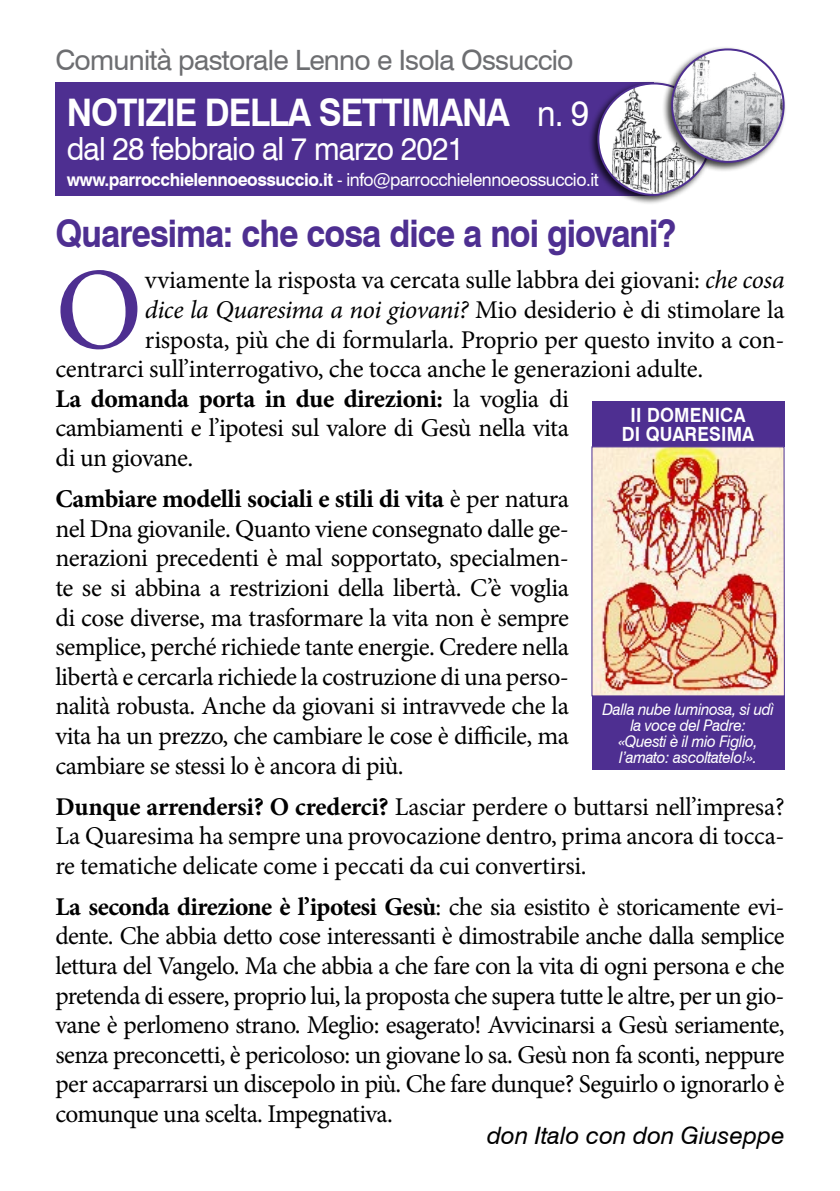
<style>
.page{position:relative;width:840px;height:1191px;background:#fff}
.page>*{position:absolute;margin:0;border:0;box-sizing:border-box;transform-origin:0 0}
.t1{font:116.6px "Minion Pro";color:#4e2f91}
.t2{font:700 38px "Swiss 721 BT";letter-spacing:-.03em;color:#4e2f91;scale:.9 1}
.t3{font:700 38px "Swiss 721 BT";letter-spacing:-.03em;color:#fff;scale:.9 1}
.t4{font:32px "Swiss 721 BT";letter-spacing:-.025em;color:#fff;scale:.93 1}
.t5{font:28px "Swiss 721 BT";letter-spacing:-.025em;color:#6d6e71}
.t6{font:25.6px/29.6px "Minion Pro";letter-spacing:-.015em;color:#000;text-align:justify}
.t7{font:italic 25.6px "Minion Pro";letter-spacing:-.02em;color:#000}
.t8{font:700 25.6px "Minion Pro";letter-spacing:-.02em;color:#000}
.t9{font:italic 24px "Swiss 721 BT";color:#000}
.t10{font:700 19.6px/19.6px "Swiss 721 BT";letter-spacing:.01em;color:#fff;text-align:center;scale:.9 1}
.t11{font:18px "Swiss 721 BT";letter-spacing:-.025em;color:#fff}
.t12{font:italic 16px/16px "Swiss 721 BT";letter-spacing:-.025em;color:#fff;text-align:center;scale:.95 1}
.s1{font-weight:400;font-size:36px}
.s2{font-weight:700}
.s3{font-style:italic}
.s4{font-style:normal}
.s5{font-weight:400}
</style>
<div class="page">
<div style="left:55px;top:82px;width:598px;height:114px;background:#4e2f91"></div>
<div style="left:588px;top:80px;width:125px;height:125px;background:#000;opacity:.75"></div>
<svg style="left:598px;top:83px;width:111px;height:112px"></svg>
<img style="left:611px;top:83px;width:85px;height:112px">
<div style="left:661px;top:46px;width:126px;height:126px;background:#000;opacity:.75"></div>
<img style="left:672px;top:49px;width:110px;height:112px">
<div style="left:670px;top:48px;width:114px;height:115px;border:2px solid #4e2f91;border-radius:50%"></div>
<div style="left:591px;top:401px;width:193px;height:45px;background:#4e2f91"></div>
<img style="left:593px;top:448px;width:189px;height:246px">
<div style="left:591px;top:696px;width:193px;height:74px;background:#4e2f91"></div>
<p class="t5" style="left:55px;top:43px;width:519px">Comunità pastorale Lenno e Isola Ossuccio</p>
<h2 class="t3" style="left:67px;top:90px;width:581px">NOTIZIE DELLA SETTIMANA <span class="s1">n. 9</span></h2>
<p class="t4" style="left:67px;top:130px;width:428px">dal 28 febbraio al 7 marzo 2021</p>
<p class="t11" style="left:67px;top:169px;width:533px"><span class="s2">www.parrocchielennoeossuccio.it</span> - info@parrocchielennoeossuccio.it</p>
<h2 class="t2" style="left:55px;top:211px;width:691px">Quaresima: che cosa dice a noi giovani?</h2>
<h1 class="t1" style="left:55px;top:232px;width:89px">O</h1>
<p class="t6" style="left:145px;top:265px;width:640px">vviamente la risposta va cercata sulle labbra dei giovani: <span class="s3">che cosa</span></p>
<p class="t7" style="left:145px;top:292px;width:641px">dice la Quaresima a noi giovani? <span class="s4">Mio desiderio è di stimolare la</span></p>
<p class="t6" style="left:145px;top:325px;width:641px">risposta, più che di formularla. Proprio per questo invito a con-</p>
<p class="t6" style="left:55px;top:354px;width:649px">centrarci sull’interrogativo, che tocca anche le generazioni adulte.</p>
<p class="t8" style="left:55px;top:381px;width:515px">La domanda porta in due direzioni: <span class="s5">la voglia di</span></p>
<p class="t6" style="left:55px;top:413px;width:515px">cambiamenti e l’ipotesi sul valore di Gesù nella vita</p>
<p class="t6" style="left:55px;top:443px;width:139px">di un giovane.</p>
<p class="t6" style="left:55px;top:484px;width:515px"><span class="s2">Cambiare modelli sociali e stili di vita</span> è per natura nel Dna giovanile. Quanto viene consegnato dalle ge&shy;nerazioni precedenti è mal sopportato, specialmen&shy;te se si abbina a restrizioni della libertà. C’è voglia di cose diverse, ma trasformare la vita non è sempre semplice, perché richiede tante energie. Credere nella libertà e cercarla richiede la costruzione di una perso&shy;nalità robusta. Anche da giovani si intravvede che la vita ha un prezzo, che cambiare le cose è difficile, ma cambiare se stessi lo è ancora di più.</p>
<p class="t6" style="left:55px;top:791px;width:730px"><span class="s2">Dunque arrendersi? O crederci?</span> Lasciar perdere o buttarsi nell’impresa?<br>La Quaresima ha sempre una provocazione dentro, prima ancora di tocca&shy;re tematiche delicate come i peccati da cui convertirsi.</p>
<p class="t6" style="left:55px;top:892px;width:730px"><span class="s2">La seconda direzione è l’ipotesi Gesù</span>: che sia esistito è storicamente evi&shy;dente. Che abbia detto cose interessanti è dimostrabile anche dalla semplice lettura del Vangelo. Ma che abbia a che fare con la vita di ogni persona e che pretenda di essere, proprio lui, la proposta che supera tutte le altre, per un gio&shy;vane è perlomeno strano. Meglio: esagerato! Avvicinarsi a Gesù seriamente, senza preconcetti, è pericoloso: un giovane lo sa. Gesù non fa sconti, neppure per accaparrarsi un discepolo in più. Che fare dunque? Seguirlo o ignorarlo è comunque una scelta. Impegnativa.</p>
<p class="t9" style="left:487px;top:1120px;width:299px">don Italo con don Giuseppe</p>
<p class="t10" style="left:621px;top:405px;width:149px">II DOMENICA<br>DI QUARESIMA</p>
<p class="t12" style="left:602px;top:701px;width:182px">Dalla nube luminosa, si udì la voce del Padre:<br>«Questi è il mio Figlio, l’amato: ascoltatelo!».</p>
</div>
